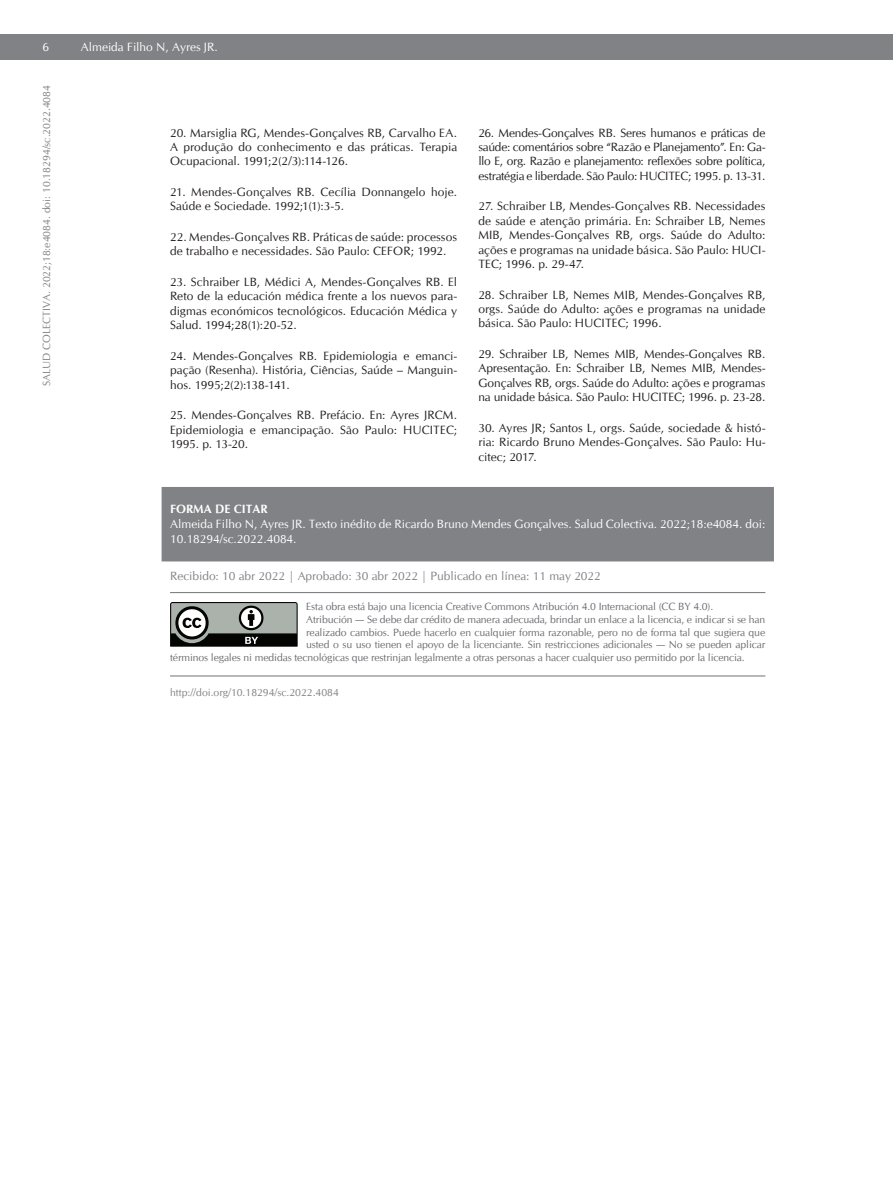
<style>
.page{position:relative;width:893px;height:1191px;background:#fff}
.page>*{position:absolute;margin:0;border:0;box-sizing:border-box;transform-origin:0 0}
.t1{font:12px/14.4px "CG Omega";letter-spacing:.005em;color:#231f20;text-align:justify}
.t2{font:12px/15px "CG Omega";color:#fff}
.t3{font:12px "CG Omega";color:#808285}
.t4{font:700 12px "CG Omega";color:#fff}
.t5{font:10.5px "CG Omega";letter-spacing:-.01em;color:#6c6d70}
.t6{font:10.5px "CG Omega";color:#808285}
</style>
<div class="page">
<div style="left:0;top:34px;width:893px;height:26px;background:#808285"></div>
<div style="left:162px;top:487px;width:612px;height:74px;background:#808285"></div>
<hr style="left:170px;top:675px;width:595px;height:1px;background:#808285">
<hr style="left:170px;top:592px;width:595px;height:1px;background:#808285">
<svg style="left:170px;top:602px;width:128px;height:45px;background:#757975"></svg>
<p class="t2" style="left:43px;top:40px;width:8px">6</p>
<p class="t2" style="left:81px;top:40px;width:139px">Almeida Filho N, Ayres JR.</p>
<p class="t6" style="left:40px;top:386px;width:303px;rotate:-90deg">SALUD COLECTIVA. 2022;18:e4084. doi: 10.18294/sc.2022.4084</p>
<p class="t1" style="left:170px;top:125px;width:289px">20. Marsiglia RG, Mendes-Gonçalves RB, Carvalho EA.<br>A produção do conhecimento e das práticas. Terapia Ocupacional. 1991;2(2/3):114-126.</p>
<p class="t1" style="left:170px;top:185px;width:289px">21. Mendes-Gonçalves RB. Cecília Donnangelo hoje.<br>Saúde e Sociedade. 1992;1(1):3-5.</p>
<p class="t1" style="left:170px;top:230px;width:289px">22. Mendes-Gonçalves RB. Práticas de saúde: processos de trabalho e necessidades. São Paulo: CEFOR; 1992.</p>
<p class="t1" style="left:170px;top:275px;width:289px">23. Schraiber LB, Médici A, Mendes-Gonçalves RB. El Reto de la educación médica frente a los nuevos para&shy;digmas económicos tecnológicos. Educación Médica y Salud. 1994;28(1):20-52.</p>
<p class="t1" style="left:170px;top:349px;width:289px">24. Mendes-Gonçalves RB. Epidemiologia e emanci&shy;pação (Resenha). História, Ciências, Saúde – Manguin&shy;hos. 1995;2(2):138-141.</p>
<p class="t1" style="left:170px;top:408px;width:289px">25. Mendes-Gonçalves RB. Prefácio. En: Ayres JRCM.<br>Epidemiologia e emancipação. São Paulo: HUCITEC; 1995. p. 13-20.</p>
<p class="t1" style="left:478px;top:125px;width:289px">26. Mendes-Gonçalves RB. Seres humanos e práticas de saúde: comentários sobre “Razão e Planejamento”. En: Ga&shy;llo E, org. Razão e planejamento: reflexões sobre política, estratégia e liberdade. São Paulo: HUCITEC; 1995. p. 13-31.</p>
<p class="t1" style="left:478px;top:199px;width:289px">27. Schraiber LB, Mendes-Gonçalves RB. Necessidades de saúde e atenção primária. En: Schraiber LB, Nemes MIB, Mendes-Gonçalves RB, orgs. Saúde do Adulto: ações e programas na unidade básica. São Paulo: HUCI-TEC; 1996. p. 29-47.</p>
<p class="t1" style="left:478px;top:287px;width:289px">28. Schraiber LB, Nemes MIB, Mendes-Gonçalves RB, orgs. Saúde do Adulto: ações e programas na unidade básica. São Paulo: HUCITEC; 1996.</p>
<p class="t1" style="left:478px;top:347px;width:289px">29. Schraiber LB, Nemes MIB, Mendes-Gonçalves RB.<br>Apresentação. En: Schraiber LB, Nemes MIB, Mendes-Gonçalves RB, orgs. Saúde do Adulto: ações e programas na unidade básica. São Paulo: HUCITEC; 1996. p. 23-28.</p>
<p class="t1" style="left:478px;top:421px;width:289px">30. Ayres JR; Santos L, orgs. Saúde, sociedade &amp; histó&shy;ria: Ricardo Bruno Mendes-Gonçalves. São Paulo: Hu&shy;citec; 2017.</p>
<p class="t4" style="left:170px;top:501px;width:26px">FORMA</p>
<p class="t4" style="left:215px;top:501px;width:39px">DE CITAR</p>
<p class="t2" style="left:170px;top:516px;width:597px">Almeida Filho N, Ayres JR. Texto inédito de Ricardo Bruno Mendes Gonçalves. Salud Colectiva. 2022;18:e4084. doi:<br>10.18294/sc.2022.4084.</p>
<p class="t3" style="left:170px;top:568px;width:432px">Recibido: 10 abr 2022 | Aprobado: 30 abr 2022 | Publicado en línea: 11 may 2022</p>
<p class="t5" style="left:306px;top:600px;width:409px">Esta obra está bajo una licencia Creative Commons Atribución 4.0 Internacional (CC BY 4.0).</p>
<p class="t5" style="left:306px;top:613px;width:460px">Atribución — Se debe dar crédito de manera adecuada, brindar un enlace a la licencia, e indicar si se han</p>
<p class="t5" style="left:306px;top:625px;width:461px">realizado cambios. Puede hacerlo en cualquier forma razonable, pero no de forma tal que sugiera que</p>
<p class="t5" style="left:306px;top:638px;width:460px">usted o su uso tienen el apoyo de la licenciante. Sin restricciones adicionales — No se pueden aplicar</p>
<p class="t5" style="left:170px;top:651px;width:576px">términos legales ni medidas tecnológicas que restrinjan legalmente a otras personas a hacer cualquier uso permitido por la licencia.</p>
<p class="t6" style="left:170px;top:686px;width:170px">http://doi.org/10.18294/sc.2022.4084</p>
</div>
